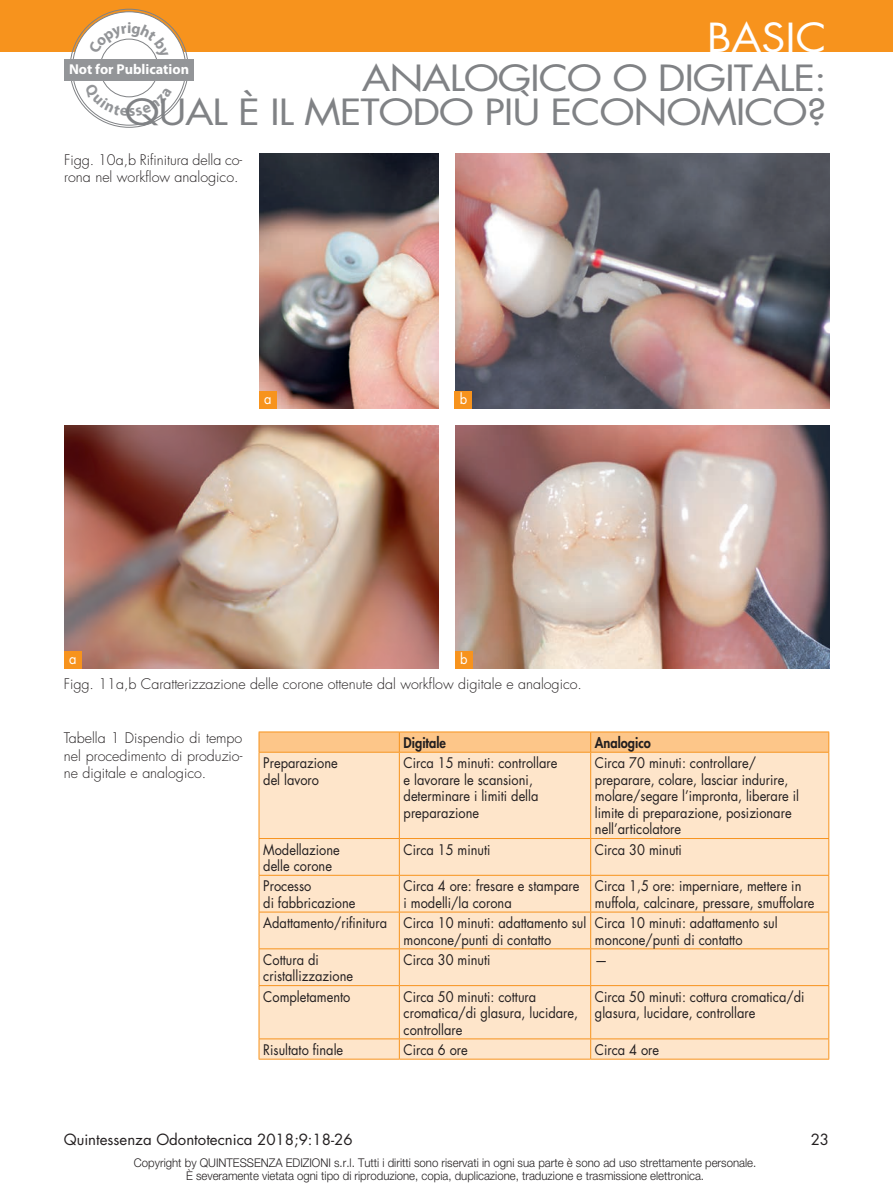
<style>
.page{position:relative;width:893px;height:1191px;background:#fff}
.page>*{position:absolute;margin:0;border:0;box-sizing:border-box;transform-origin:0 0}
.t1{font:39px "Futura Std";color:#fff;scale:1.1 1}
.t2{font:35.1px/34.5px "Futura Std";letter-spacing:-.03em;color:#808285;text-align:right;scale:1.17 1}
.t3{font:15px "Futura Std";color:#231f20}
.t4{font:14.25px/16.5px "Futura Std";color:#231f20;scale:.9 1}
.t5{font:300 14.25px/17.2px "Futura Std";color:#231f20}
.t6{font:700 14.25px "Myriad Pro";color:#fff}
.t7{font:800 14.25px "Futura Std";color:#231f20;scale:.9 1}
.t8{font:14.25px "Futura Std";color:#fff;scale:.9 1}
.t9{font:300 12px/13.5px "Helvetica Neue LT Std";color:#231f20;text-align:center;scale:.95 1}
</style>
<div class="page">
<div style="left:0;top:0;width:893px;height:52px;background:#f7931d"></div>
<div style="left:72px;top:12px;width:114px;height:113px;background:#fff;border-radius:50%"></div>
<div style="left:64px;top:59px;width:130px;height:22px;background:#939598"></div>
<img style="left:260px;top:153px;width:178px;height:255px">
<img style="left:455px;top:153px;width:375px;height:255px">
<img style="left:64px;top:425px;width:374px;height:243px">
<img style="left:455px;top:425px;width:375px;height:243px">
<div style="left:64px;top:651px;width:17px;height:17px;background:#f7931d"></div>
<div style="left:455px;top:651px;width:17px;height:17px;background:#f7931d"></div>
<div style="left:259px;top:391px;width:17px;height:17px;background:#f7931d"></div>
<div style="left:455px;top:391px;width:17px;height:17px;background:#f7931d"></div>
<div style="left:260px;top:753px;width:568px;height:305px;background:#fee5ca"></div>
<hr style="left:259px;top:731px;width:140px;height:1px;background:#f7931d">
<hr style="left:399px;top:731px;width:192px;height:1px;background:#f7931d">
<hr style="left:591px;top:731px;width:238px;height:1px;background:#f7931d">
<svg style="left:259px;top:732px;width:570px;height:20px;background:#fcc384"></svg>
<hr style="left:259px;top:752px;width:140px;height:1px;background:#f7931d">
<hr style="left:259px;top:752px;width:1px;height:86px;background:#f7931d">
<hr style="left:399px;top:752px;width:192px;height:1px;background:#f7931d">
<hr style="left:399px;top:752px;width:1px;height:86px;background:#f7931d">
<hr style="left:591px;top:752px;width:238px;height:1px;background:#f7931d">
<hr style="left:590px;top:752px;width:1px;height:86px;background:#f7931d">
<hr style="left:828px;top:752px;width:1px;height:86px;background:#f7931d">
<hr style="left:259px;top:838px;width:140px;height:1px;background:#f7931d">
<hr style="left:259px;top:839px;width:1px;height:36px;background:#f7931d">
<hr style="left:399px;top:838px;width:192px;height:1px;background:#f7931d">
<hr style="left:399px;top:839px;width:1px;height:36px;background:#f7931d">
<hr style="left:591px;top:838px;width:238px;height:1px;background:#f7931d">
<hr style="left:590px;top:839px;width:1px;height:36px;background:#f7931d">
<hr style="left:828px;top:839px;width:1px;height:36px;background:#f7931d">
<hr style="left:259px;top:875px;width:140px;height:1px;background:#f7931d">
<hr style="left:259px;top:875px;width:1px;height:36px;background:#f7931d">
<hr style="left:399px;top:875px;width:192px;height:1px;background:#f7931d">
<hr style="left:399px;top:875px;width:1px;height:36px;background:#f7931d">
<hr style="left:591px;top:875px;width:238px;height:1px;background:#f7931d">
<hr style="left:590px;top:875px;width:1px;height:36px;background:#f7931d">
<hr style="left:828px;top:875px;width:1px;height:36px;background:#f7931d">
<hr style="left:259px;top:911px;width:140px;height:1px;background:#f7931d">
<hr style="left:259px;top:912px;width:1px;height:36px;background:#f7931d">
<hr style="left:399px;top:911px;width:192px;height:1px;background:#f7931d">
<hr style="left:399px;top:912px;width:1px;height:36px;background:#f7931d">
<hr style="left:591px;top:911px;width:238px;height:1px;background:#f7931d">
<hr style="left:590px;top:912px;width:1px;height:36px;background:#f7931d">
<hr style="left:828px;top:912px;width:1px;height:36px;background:#f7931d">
<hr style="left:259px;top:948px;width:140px;height:1px;background:#f7931d">
<hr style="left:259px;top:949px;width:1px;height:36px;background:#f7931d">
<hr style="left:399px;top:948px;width:192px;height:1px;background:#f7931d">
<hr style="left:399px;top:949px;width:1px;height:36px;background:#f7931d">
<hr style="left:591px;top:948px;width:238px;height:1px;background:#f7931d">
<hr style="left:590px;top:949px;width:1px;height:36px;background:#f7931d">
<hr style="left:828px;top:949px;width:1px;height:36px;background:#f7931d">
<hr style="left:259px;top:985px;width:140px;height:1px;background:#f7931d">
<hr style="left:259px;top:986px;width:1px;height:52px;background:#f7931d">
<hr style="left:399px;top:985px;width:192px;height:1px;background:#f7931d">
<hr style="left:399px;top:986px;width:1px;height:52px;background:#f7931d">
<hr style="left:591px;top:985px;width:238px;height:1px;background:#f7931d">
<hr style="left:590px;top:986px;width:1px;height:52px;background:#f7931d">
<hr style="left:828px;top:986px;width:1px;height:52px;background:#f7931d">
<hr style="left:259px;top:1038px;width:140px;height:1px;background:#f7931d">
<svg style="left:259px;top:1039px;width:1px;height:19px"></svg>
<hr style="left:399px;top:1038px;width:192px;height:1px;background:#f7931d">
<svg style="left:399px;top:1039px;width:1px;height:19px"></svg>
<hr style="left:591px;top:1038px;width:238px;height:1px;background:#f7931d">
<svg style="left:590px;top:1039px;width:1px;height:19px"></svg>
<svg style="left:828px;top:1039px;width:1px;height:19px"></svg>
<hr style="left:259px;top:1058px;width:140px;height:1px;background:#f7931d">
<hr style="left:399px;top:1058px;width:192px;height:1px;background:#f7931d">
<hr style="left:591px;top:1058px;width:238px;height:1px;background:#f7931d">
<svg style="left:83px;top:83px;width:89px;height:33px"></svg>
<svg style="left:88px;top:22px;width:81px;height:37px"></svg>
<h1 class="t1" style="left:707px;top:13px;width:110px">BASIC</h1>
<h2 class="t2" style="left:124px;top:61px;width:602px">ANALOGICO O DIGITALE:<br>QUAL È IL METODO PIÙ ECONOMICO?</h2>
<p class="t6" style="left:69px;top:60px;width:121px">Not for Publication</p>
<p class="t5" style="left:64px;top:151px;width:180px">Figg. 10a,b Rifinitura della co&shy;rona nel workflow analogico.</p>
<p class="t8" style="left:264px;top:389px;width:10px">a</p>
<p class="t8" style="left:460px;top:389px;width:10px">b</p>
<p class="t8" style="left:69px;top:650px;width:10px">a</p>
<p class="t8" style="left:460px;top:650px;width:10px">b</p>
<p class="t5" style="left:64px;top:675px;width:520px">Figg. 11a,b Caratterizzazione delle corone ottenute dal workflow digitale e analogico.</p>
<p class="t5" style="left:64px;top:730px;width:180px;text-align:justify">Tabella 1 Dispendio di tempo nel procedimento di produzio&shy;ne digitale e analogico.</p>
<p class="t7" style="left:404px;top:733px;width:48px">Digitale</p>
<p class="t7" style="left:595px;top:733px;width:64px">Analogico</p>
<p class="t4" style="left:263px;top:755px;width:84px">Preparazione del lavoro</p>
<p class="t4" style="left:404px;top:755px;width:172px">Circa 15 minuti: controllare e lavorare le scansioni, determinare i limiti della preparazione</p>
<p class="t4" style="left:595px;top:755px;width:228px">Circa 70 minuti: controllare/ preparare, colare, lasciar indurire, molare/segare l’impronta, liberare il limite di preparazione, posizionare nell’articolatore</p>
<p class="t4" style="left:263px;top:841px;width:87px">Modellazione delle corone</p>
<p class="t4" style="left:404px;top:841px;width:98px">Circa 15 minuti</p>
<p class="t4" style="left:595px;top:841px;width:98px">Circa 30 minuti</p>
<p class="t4" style="left:263px;top:878px;width:104px">Processo<br>di fabbricazione</p>
<p class="t4" style="left:404px;top:878px;width:197px">Circa 4 ore: fresare e stampare i modelli/la corona</p>
<p class="t4" style="left:595px;top:878px;width:246px">Circa 1,5 ore: imperniare, mettere in muffola, calcinare, pressare, smuffolare</p>
<p class="t4" style="left:404px;top:914px;width:205px;text-indent:-140px">Adattamento/rifinitura Circa 10 minuti: adattamento sul moncone/punti di contatto</p>
<p class="t4" style="left:595px;top:914px;width:205px">Circa 10 minuti: adattamento sul moncone/punti di contatto</p>
<p class="t4" style="left:263px;top:951px;width:101px">Cottura di cristallizzazione</p>
<p class="t4" style="left:404px;top:951px;width:98px">Circa 30 minuti</p>
<p class="t4" style="left:595px;top:951px;width:16px">—</p>
<p class="t4" style="left:263px;top:988px;width:98px">Completamento</p>
<p class="t4" style="left:404px;top:988px;width:195px">Circa 50 minuti: cottura cromatica/di glasura, lucidare, controllare</p>
<p class="t4" style="left:595px;top:988px;width:234px">Circa 50 minuti: cottura cromatica/di glasura, lucidare, controllare</p>
<p class="t4" style="left:263px;top:1041px;width:90px">Risultato finale</p>
<p class="t4" style="left:404px;top:1041px;width:73px">Circa 6 ore</p>
<p class="t4" style="left:595px;top:1041px;width:73px">Circa 4 ore</p>
<p class="t3" style="left:64px;top:1129px;width:290px">Quintessenza Odontotecnica 2018;9:18-26</p>
<p class="t3" style="left:811px;top:1129px;width:20px">23</p>
<p class="t9" style="left:134px;top:1155px;width:657px">Copyright by QUINTESSENZA EDIZIONI s.r.l. Tutti i diritti sono riservati in ogni sua parte è sono ad uso strettamente personale.<br>È severamente vietata ogni tipo di riproduzione, copia, duplicazione, traduzione e trasmissione elettronica.</p>
</div>
